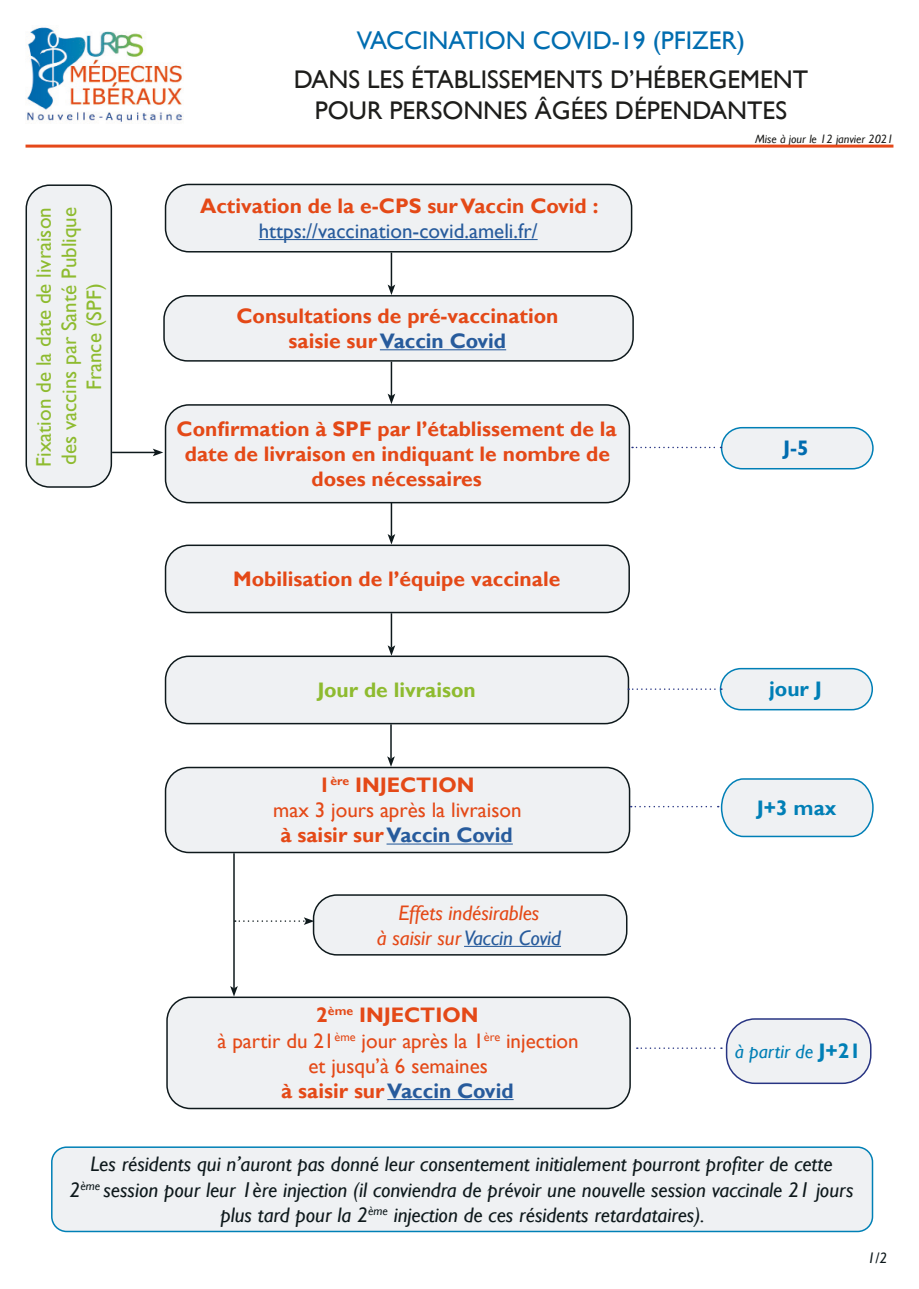
<style>
.page{position:relative;width:919px;height:1289px;background:#fff}
.page>*{position:absolute;margin:0;border:0;box-sizing:border-box;transform-origin:0 0}
.t1{font:25.5px/30.6px "Gill Sans";color:#1d1d1b;text-align:center}
.t2{font:25.5px "Gill Sans";color:#006db0}
.t3{font:italic 21px/25.2px "Gill Sans";color:#0e191c;text-align:center}
.t4{font:700 21px/25.2px "Gill Sans";color:#e44917;text-align:center}
.t5{font:21px/25.2px "Gill Sans";color:#e44917;text-align:center}
.t6{font:21px/25.2px "Gill Sans";color:#8ebb2f;text-align:center}
.t7{font:italic 21px/25.2px "Gill Sans";color:#e44917;text-align:center}
.t8{font:21px "Gill Sans";color:#275b9c}
.t9{font:700 21px "Gill Sans";color:#8ebb2f}
.t10{font:700 21px "Gill Sans";color:#007fb6}
.t11{font:700 21px "Gill Sans";color:#006caf}
.t12{font:italic 19.5px "Gill Sans";color:#007fb6}
.t13{font:italic 15px "Gill Sans";color:#0e191c}
.t14{font:italic 12px "Gill Sans";color:#1d1d1b}
.s1{color:#275b9c}
.s2{font-weight:700}
.s3{font-weight:700;color:#275b9c}
.s4{font-weight:700;font-style:normal;font-size:21px}
</style>
<div class="page">
<img style="left:27px;top:27px;width:156px;height:96px">
<div style="left:165px;top:184px;width:466px;height:68px;background:#eff1f3;border-radius:23px"></div>
<hr style="left:259px;top:239px;width:278px;height:1px;background:#275b9c">
<div style="left:165px;top:184px;width:467px;height:68px;border:2px solid #0e191c;border-radius:23px"></div>
<div style="left:26px;top:185px;width:85px;height:302px;background:#eff1f3;border-radius:23px"></div>
<div style="left:26px;top:184px;width:86px;height:304px;border:2px solid #0e191c;border-radius:23px"></div>
<div style="left:164px;top:296px;width:469px;height:65px;background:#eff1f3;border-radius:23px"></div>
<hr style="left:380px;top:349px;width:126px;height:1px;background:#275b9c">
<div style="left:163px;top:295px;width:470px;height:66px;border:2px solid #0e191c;border-radius:23px"></div>
<div style="left:165px;top:405px;width:464px;height:97px;background:#eff1f3;border-radius:23px"></div>
<div style="left:165px;top:404px;width:465px;height:99px;border:2px solid #0e191c;border-radius:23px"></div>
<div style="left:165px;top:545px;width:464px;height:67px;background:#eff1f3;border-radius:23px"></div>
<div style="left:165px;top:544px;width:465px;height:69px;border:2px solid #0e191c;border-radius:23px"></div>
<div style="left:165px;top:656px;width:463px;height:67px;background:#eff1f3;border-radius:23px"></div>
<div style="left:165px;top:655px;width:464px;height:69px;border:2px solid #0e191c;border-radius:23px"></div>
<div style="left:165px;top:767px;width:464px;height:85px;background:#eff1f3;border-radius:23px"></div>
<hr style="left:386px;top:843px;width:127px;height:1px;background:#275b9c">
<div style="left:165px;top:766px;width:465px;height:87px;border:2px solid #0e191c;border-radius:23px"></div>
<div style="left:167px;top:997px;width:463px;height:111px;background:#eff1f3;border-radius:23px"></div>
<hr style="left:387px;top:1098px;width:126px;height:2px;background:#275b9c">
<div style="left:166px;top:996px;width:464px;height:113px;border:2px solid #0e191c;border-radius:23px"></div>
<div style="left:313px;top:895px;width:313px;height:59px;background:#eff1f3;border-radius:23px"></div>
<hr style="left:464px;top:945px;width:97px;height:1px;background:#275b9c">
<div style="left:313px;top:894px;width:314px;height:61px;border:2px solid #0e191c;border-radius:23px"></div>
<hr style="left:390px;top:252px;width:2px;height:35px;background:#0e191c">
<svg style="left:387px;top:284px;width:8px;height:11px"></svg>
<hr style="left:390px;top:502px;width:2px;height:34px;background:#0e191c">
<svg style="left:387px;top:534px;width:8px;height:10px"></svg>
<hr style="left:390px;top:613px;width:2px;height:34px;background:#0e191c">
<svg style="left:387px;top:645px;width:8px;height:10px"></svg>
<hr style="left:390px;top:724px;width:2px;height:34px;background:#0e191c">
<svg style="left:387px;top:756px;width:8px;height:10px"></svg>
<hr style="left:233px;top:853px;width:2px;height:135px;background:#0e191c">
<svg style="left:230px;top:986px;width:8px;height:10px"></svg>
<svg style="left:235px;top:917px;width:79px;height:7px"></svg>
<div style="left:720px;top:668px;width:152px;height:41px;background:#eff1f3;border-radius:21px"></div>
<div style="left:719px;top:668px;width:153px;height:42px;border:2px solid #007fb6;border-radius:21px"></div>
<div style="left:721px;top:427px;width:151px;height:42px;background:#eff1f3;border-radius:21px"></div>
<div style="left:720px;top:427px;width:153px;height:42px;border:2px solid #007fb6;border-radius:21px"></div>
<div style="left:726px;top:1018px;width:144px;height:65px;background:#eff1f3;border-radius:28px"></div>
<div style="left:725px;top:1018px;width:146px;height:66px;border:2px solid #283583;border-radius:28px"></div>
<hr style="left:390px;top:361px;width:2px;height:35px;background:#0e191c">
<svg style="left:387px;top:393px;width:8px;height:11px"></svg>
<hr style="left:26px;top:145px;width:867px;height:3px;background:#e54819">
<div style="left:52px;top:1147px;width:820px;height:84px;background:#eff1f3;border-radius:15px"></div>
<div style="left:51px;top:1146px;width:822px;height:86px;border:2px solid #0080b6;border-radius:15px"></div>
<svg style="left:632px;top:446px;width:89px;height:2px"></svg>
<svg style="left:628px;top:688px;width:94px;height:2px"></svg>
<svg style="left:636px;top:1047px;width:86px;height:1px"></svg>
<svg style="left:630px;top:778px;width:244px;height:60px"></svg>
<hr style="left:112px;top:451px;width:43px;height:2px;background:#0e191c">
<svg style="left:153px;top:448px;width:10px;height:8px"></svg>
<p class="t2" style="left:357px;top:26px;width:390px">VACCINATION COVID-19 (PFIZER)</p>
<p class="t1" style="left:294px;top:65px;width:516px">DANS LES ÉTABLISSEMENTS D’HÉBERGEMENT<br>POUR PERSONNES ÂGÉES DÉPENDANTES</p>
<p class="t6" style="left:32px;top:466px;width:261px;rotate:-90deg">Fixation de la date de livraison des vaccins par Santé Publique<br>France (SPF)</p>
<p class="t4" style="left:200px;top:194px;width:400px">Activation de la e-CPS sur Vaccin Covid :</p>
<p class="t8" style="left:259px;top:219px;width:280px">https://vaccination-covid.ameli.fr/</p>
<p class="t4" style="left:236px;top:304px;width:324px">Consultations de pré-vaccination saisie sur <span class="s1">Vaccin Covid</span></p>
<p class="t4" style="left:177px;top:417px;width:441px">Confirmation à SPF par l’établissement de la date de livraison en indiquant le nombre de doses nécessaires</p>
<p class="t4" style="left:233px;top:567px;width:328px">Mobilisation de l’équipe vaccinale</p>
<p class="t9" style="left:317px;top:677px;width:160px">Jour de livraison</p>
<p class="t5" style="left:273px;top:772px;width:250px"><span class="s2">1</span><sup>ère</sup> <span class="s2">INJECTION<br></span>max 3 jours après la livraison <span class="s2">à saisir sur</span> <span class="s3">Vaccin Covid</span></p>
<p class="t7" style="left:377px;top:900px;width:186px">Effets indésirables<br>à saisir sur <span class="s1">Vaccin Covid</span></p>
<p class="t5" style="left:217px;top:1003px;width:362px"><span class="s2">2</span><sup>ème</sup> <span class="s2">INJECTION<br></span>à partir du 21<sup>ème</sup> jour après la 1<sup>ère</sup> injection et jusqu’à 6 semaines<br><span class="s2">à saisir sur</span> <span class="s3">Vaccin Covid</span></p>
<p class="t14" style="left:755px;top:131px;width:140px">Mise à jour le 12 janvier 2021</p>
<p class="t11" style="left:783px;top:436px;width:27px">J-5</p>
<p class="t10" style="left:769px;top:676px;width:54px">jour J</p>
<p class="t10" style="left:756px;top:795px;width:81px">J+3 max</p>
<p class="t12" style="left:734px;top:1040px;width:128px">à partir de <span class="s4">J+21</span></p>
<p class="t3" style="left:69px;top:1151px;width:785px">Les résidents qui n’auront pas donné leur consentement initialement pourront profiter de cette<br>2<sup>ème</sup> session pour leur 1ère injection (il conviendra de prévoir une nouvelle session vaccinale 21 jours plus tard pour la 2<sup>ème</sup> injection de ces résidents retardataires).</p>
<p class="t13" style="left:867px;top:1248px;width:21px">1/2</p>
</div>
